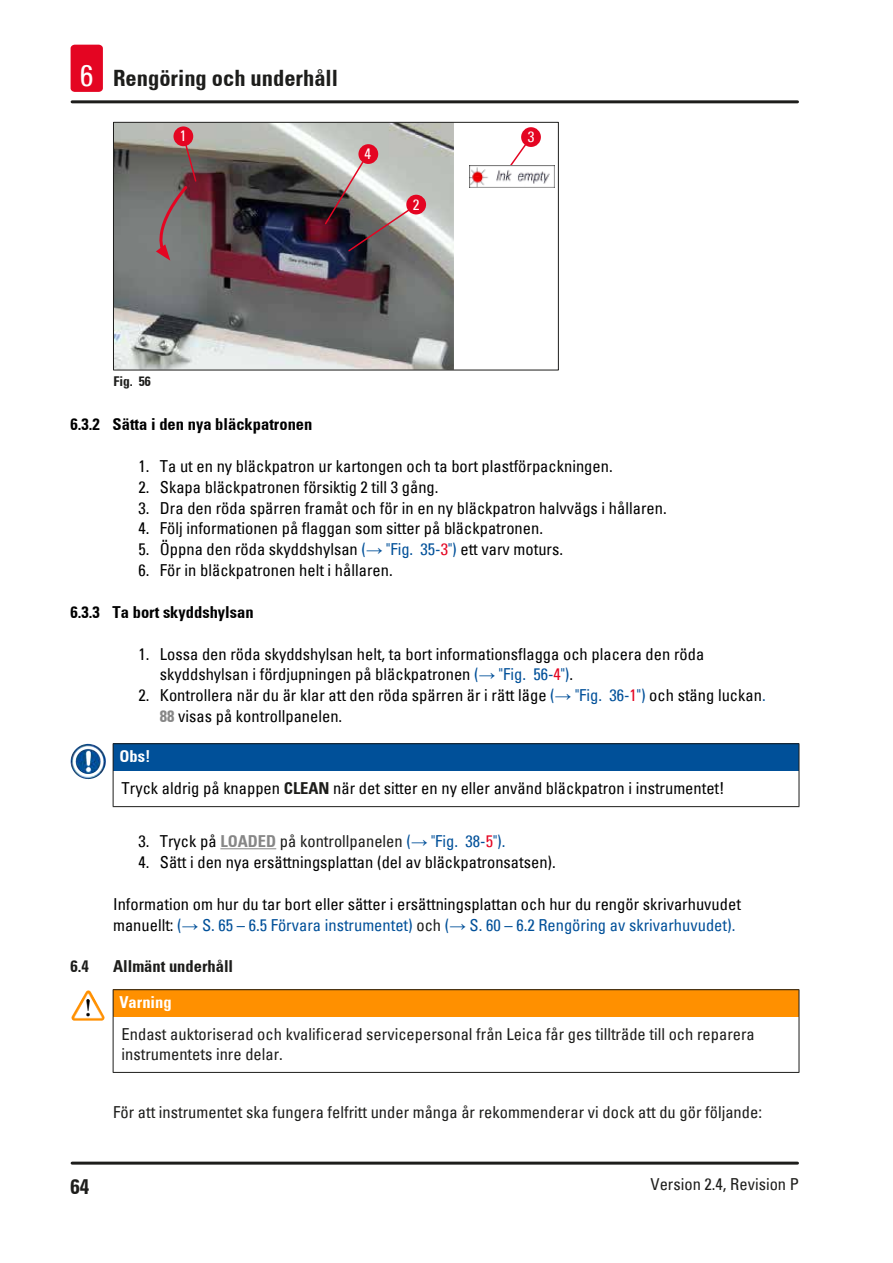
<style>
.page{position:relative;width:893px;height:1263px;background:#fff}
.page>*{position:absolute;margin:0;border:0;box-sizing:border-box;transform-origin:0 0}
.t1{font:700 condensed 22.5px "Univers";color:#1d1d1b}
.t2{font:700 condensed 21px "Univers";color:#1d1d1b}
.Description_text{font:condensed 16.5px/20.9px "Univers";color:#000}
.Source_of_danger{font:condensed 16.5px/19.8px "Univers";color:#1d1d1b}
.Description_text-2{font:condensed 16.5px "Univers";color:#1d1d1b}
.Source_of_danger-2{font:condensed 16.5px "Univers";color:#000}
.t3{font:700 condensed 16.5px "Univers";color:#000}
.t4{font:700 condensed 16.5px "Univers";color:#1d1d1b}
.Signalword__no_use_a{font:700 condensed 16.5px "Univers";color:#fff}
.t5{font:condensed 15px "Univers";color:#fff}
.t6{font:700 condensed 13.5px "Univers";color:#1d1d1b}
.s1{font-weight:400;font-size:30px;color:#fff}
.s2{color:#005099}
.s3{font-family:"Arial";font-stretch:normal;color:#005099}
.s4{color:#e40522}
.s5{font-weight:700;color:#878787}
.s6{font-weight:700;color:#1d1d1b}
.s7{color:#000}
.s8{color:#1d1d1b}
</style>
<div class="page">
<hr style="left:72px;top:1161px;width:725px;height:3px;background:#1d1d1b">
<hr style="left:72px;top:100px;width:725px;height:3px;background:#1d1d1b">
<div style="left:71px;top:45px;width:32px;height:47px;background:#e40522;border-radius:4px"></div>
<hr style="left:220px;top:848px;width:56px;height:1px;background:#878787">
<img style="left:115px;top:124px;width:339px;height:244px">
<div style="left:173px;top:126px;width:20px;height:20px;background:#e40522;border-radius:50%"></div>
<div style="left:406px;top:195px;width:20px;height:19px;background:#e40522;border-radius:50%"></div>
<div style="left:521px;top:127px;width:20px;height:20px;background:#e40522;border-radius:50%"></div>
<svg style="left:149px;top:142px;width:49px;height:119px;background:#7c6969"></svg>
<svg style="left:324px;top:160px;width:88px;height:93px;background:#8e8586"></svg>
<svg style="left:510px;top:141px;width:18px;height:24px"></svg>
<img style="left:469px;top:165px;width:85px;height:22px">
<div style="left:358px;top:144px;width:20px;height:20px;background:#e40522;border-radius:50%"></div>
<div style="left:113px;top:122px;width:446px;height:248px;border:1px solid #1d1d1b"></div>
<div style="left:113px;top:744px;width:686px;height:27px;background:#005099"></div>
<hr style="left:113px;top:743px;width:686px;height:1px;background:#1d1d1b">
<svg style="left:113px;top:744px;width:1px;height:27px"></svg>
<svg style="left:799px;top:744px;width:1px;height:27px"></svg>
<hr style="left:113px;top:771px;width:1px;height:35px;background:#1d1d1b">
<hr style="left:799px;top:771px;width:1px;height:35px;background:#1d1d1b">
<hr style="left:113px;top:806px;width:686px;height:1px;background:#1d1d1b">
<img style="left:71px;top:744px;width:26px;height:35px">
<div style="left:113px;top:990px;width:686px;height:27px;background:#ff9000"></div>
<hr style="left:113px;top:989px;width:686px;height:1px;background:#1d1d1b">
<svg style="left:113px;top:990px;width:1px;height:27px"></svg>
<svg style="left:799px;top:990px;width:1px;height:27px"></svg>
<hr style="left:113px;top:1017px;width:1px;height:55px;background:#1d1d1b">
<hr style="left:799px;top:1017px;width:1px;height:55px;background:#1d1d1b">
<hr style="left:113px;top:1072px;width:686px;height:1px;background:#1d1d1b">
<img style="left:74px;top:990px;width:14px;height:23px">
<h1 class="t1" style="left:80px;top:65px;width:260px"><span class="s1">6</span> Rengöring och underhåll</h1>
<p class="t5" style="left:180px;top:127px;width:8px">1</p>
<p class="t5" style="left:364px;top:144px;width:8px">4</p>
<p class="t5" style="left:413px;top:195px;width:8px">2</p>
<p class="t6" style="left:113px;top:373px;width:39px">Fig. 56</p>
<p class="t5" style="left:528px;top:127px;width:8px">3</p>
<p class="t3" style="left:71px;top:414px;width:243px">6.3.2 Sätta i den nya bläckpatronen</p>
<p class="Description_text" style="left:139px;top:455px;width:476px">1. Ta ut en ny bläckpatron ur kartongen och ta bort plastförpackningen.</p>
<p class="Description_text" style="left:139px;top:476px;width:301px">2. Skapa bläckpatronen försiktig 2 till 3 gång.</p>
<p class="Description_text" style="left:139px;top:497px;width:530px">3. Dra den röda spärren framåt och för in en ny bläckpatron halvvägs i hållaren.</p>
<p class="Description_text" style="left:139px;top:518px;width:406px">4. Följ informationen på flaggan som sitter på bläckpatronen.</p>
<p class="Description_text" style="left:139px;top:539px;width:426px">5. Öppna den röda skyddshylsan <span class="s2">(</span><span class="s3">→</span> <span class="s2">"Fig. 35‑</span><span class="s4">3</span><span class="s2">")</span> ett varv moturs.</p>
<p class="Description_text" style="left:139px;top:559px;width:256px">6. För in bläckpatronen helt i hållaren.</p>
<p class="t3" style="left:71px;top:602px;width:185px">6.3.3 Ta bort skyddshylsan</p>
<p class="Description_text" style="left:160px;top:643px;width:546px;text-indent:-21px">1. Lossa den röda skyddshylsan helt, ta bort informationsflagga och placera den röda skyddshylsan i fördjupningen på bläckpatronen <span class="s2">(</span><span class="s3">→</span> <span class="s2">"Fig. 56‑</span><span class="s4">4</span><span class="s2">")</span>.</p>
<p class="Description_text" style="left:160px;top:684px;width:607px;text-indent:-21px">2. Kontrollera när du är klar att den röda spärren är i rätt läge <span class="s2">(</span><span class="s3">→</span> <span class="s2">"Fig. 36‑</span><span class="s4">1</span><span class="s2">")</span> och stäng luckan<span class="s2">.<br></span><span class="s5">88</span> visas på kontrollpanelen.</p>
<p class="Signalword__no_use_a" style="left:119px;top:746px;width:33px">Obs!</p>
<p class="Source_of_danger-2" style="left:122px;top:777px;width:605px">Tryck aldrig på knappen <span class="s6">CLEAN</span> när det sitter en ny eller använd bläckpatron i instrumentet!</p>
<p class="Source_of_danger" style="left:139px;top:831px;width:368px"><span class="s7">3. Tryck på</span> <span class="s5">LOADED</span> på kontrollpanelen <span class="s2">(</span><span class="s3">→</span> <span class="s2">"Fig. 38‑</span><span class="s4">5</span><span class="s2">").</span></p>
<p class="Description_text" style="left:139px;top:851px;width:419px">4. Sätt i den nya ersättningsplattan (del av bläckpatronsatsen).</p>
<p class="Description_text" style="left:113px;top:893px;width:629px">Information om hur du tar bort eller sätter i ersättningsplattan och hur du rengör skrivarhuvudet manuellt: <span class="s2">(</span><span class="s3">→</span> <span class="s2">S. 65 – 6.5 Förvara instrumentet)</span> <span class="s8">och</span> <span class="s2">(</span><span class="s3">→</span> <span class="s2">S. 60 – 6.2 Rengöring av skrivarhuvudet).</span></p>
<p class="t4" style="left:71px;top:956px;width:20px">6.4</p>
<p class="t4" style="left:113px;top:956px;width:122px">Allmänt underhåll</p>
<p class="Signalword__no_use_a" style="left:119px;top:992px;width:54px">Varning</p>
<p class="Source_of_danger" style="left:122px;top:1024px;width:635px">Endast auktoriserad och kvalificerad servicepersonal från Leica får ges tillträde till och reparera instrumentets inre delar.</p>
<p class="Description_text-2" style="left:113px;top:1102px;width:650px">För att instrumentet ska fungera felfritt under många år rekommenderar vi dock att du gör följande:</p>
<p class="t2" style="left:71px;top:1173px;width:20px">64</p>
<p class="Source_of_danger" style="left:650px;top:1173px;width:150px">Version 2.4, Revision P</p>
</div>
